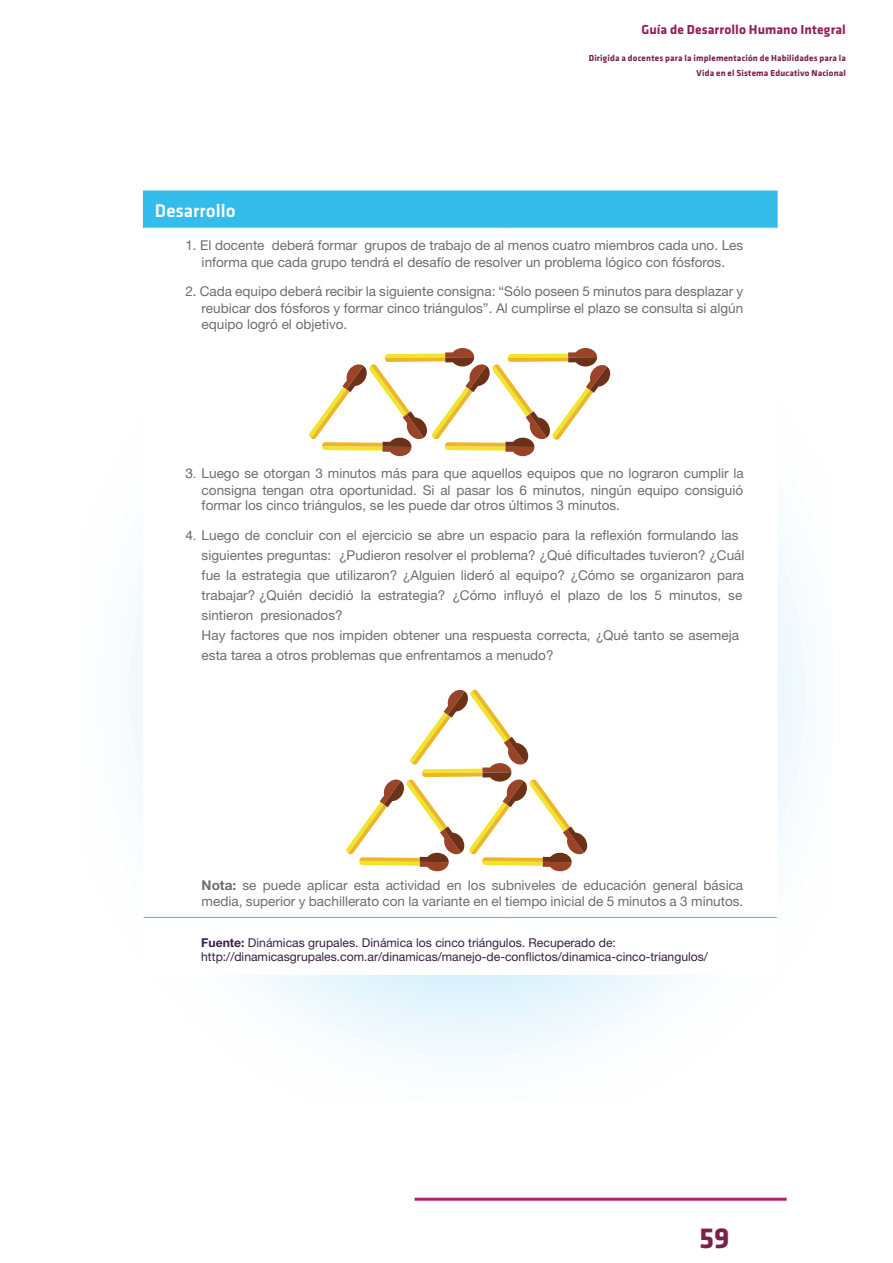
<style>
.page{position:relative;width:893px;height:1263px;background:#fff}
.page>*{position:absolute;margin:0;border:0;box-sizing:border-box;transform-origin:0 0}
.t1{font:700 30px "Klavika";color:#7b204b}
.t2{font:500 18.9px "Klavika";color:#fff}
.t3{font:13.5px/20.1px "Helvetica Neue";color:#6c6d70;text-align:justify}
.t4{font:700 13.5px "Klavika";letter-spacing:.005em;color:#96215a}
.t5{font:12.15px/14.5px "Helvetica Neue";color:#372042}
.t6{font:700 9px/15px "Klavika";letter-spacing:.02em;color:#7b204b;text-align:right}
.s1{font-family:"Helvetica"}
.s2{font-weight:700}
</style>
<div class="page">
<hr style="left:415px;top:1198px;width:372px;height:3px;background:#ad2167">
<svg style="left:129px;top:547px;width:677px;height:510px"></svg>
<div style="left:143px;top:191px;width:634px;height:37px;background:#34bdeb"></div>
<svg style="left:144px;top:456px;width:633px;height:518px"></svg>
<hr style="left:777px;top:191px;width:1px;height:37px;background:#34bdeb">
<hr style="left:143px;top:228px;width:1px;height:689px;background:#fff">
<hr style="left:143px;top:917px;width:1px;height:57px;background:#fff">
<hr style="left:143px;top:974px;width:366px;height:1px;background:#fff">
<hr style="left:509px;top:974px;width:268px;height:1px;background:#fff">
<hr style="left:144px;top:917px;width:365px;height:1px;background:#34bdeb">
<hr style="left:509px;top:917px;width:268px;height:1px;background:#34bdeb">
<hr style="left:777px;top:228px;width:1px;height:689px;background:#fff">
<hr style="left:777px;top:917px;width:1px;height:57px;background:#fff">
<svg style="left:309px;top:348px;width:302px;height:108px"></svg>
<svg style="left:346px;top:688px;width:242px;height:183px"></svg>
<p class="t4" style="left:642px;top:22px;width:206px">Guía de Desarrollo Humano Integral</p>
<p class="t6" style="left:589px;top:50px;width:259px">Dirigida a docentes para la implementación de Habilidades para la<br>Vida en el Sistema Educativo Nacional</p>
<p class="t2" style="left:155px;top:200px;width:82px">Desarrollo</p>
<p class="t3" style="left:185px;top:237px;width:559px;line-height:16.2px;text-align:center">1. El docente deberá formar grupos de trabajo de al menos cuatro miembros cada uno. Les informa que cada grupo tendrá el desafío de resolver un problema lógico con fósforos.</p>
<p class="t3" style="left:202px;top:283px;width:543px;line-height:16.2px;text-indent:-16px">2. Cada equipo deberá recibir la siguiente consigna: “Sólo poseen 5 minutos para desplazar y reubicar dos fósforos y formar cinco triángulos”. Al cumplirse el plazo se consulta si algún equipo logró el objetivo.</p>
<p class="t3" style="left:202px;top:465px;width:544px;line-height:16px;text-indent:-16px"><span class="s1">3.</span> Luego se otorgan 3 minutos más para que aquellos equipos que no lograron cumplir la consigna tengan otra oportunidad. Si al pasar los 6 minutos, ningún equipo consiguió formar los cinco triángulos, se les puede dar otros últimos 3 minutos.</p>
<p class="t3" style="left:202px;top:525px;width:544px;text-align:left;text-indent:-16px"><span class="s1">4.</span> Luego de concluir con el ejercicio se abre un espacio para la reflexión formulando las siguientes preguntas: ¿Pudieron resolver el problema? ¿Qué dificultades tuvieron? ¿Cuál fue la estrategia que utilizaron? ¿Alguien lideró al equipo? ¿Cómo se organizaron para trabajar? ¿Quién decidió la estrategia? ¿Cómo influyó el plazo de los 5 minutos, se sintieron presionados?<br>Hay factores que nos impiden obtener una respuesta correcta, ¿Qué tanto se asemeja esta tarea a otros problemas que enfrentamos a menudo?</p>
<p class="t3" style="left:202px;top:876px;width:543px;line-height:16.2px"><span class="s2">Nota:</span> se puede aplicar esta actividad en los subniveles de educación general básica media, superior y bachillerato con la variante en el tiempo inicial de 5 minutos a 3 minutos.</p>
<p class="t5" style="left:201px;top:935px;width:508px"><span class="s2">Fuente:</span> Dinámicas grupales. Dinámica los cinco triángulos. Recuperado de: http://dinamicasgrupales.com.ar/dinamicas/manejo-de-conflictos/dinamica-cinco-triangulos/</p>
<h1 class="t1" style="left:699px;top:1222px;width:32px">59</h1>
</div>
